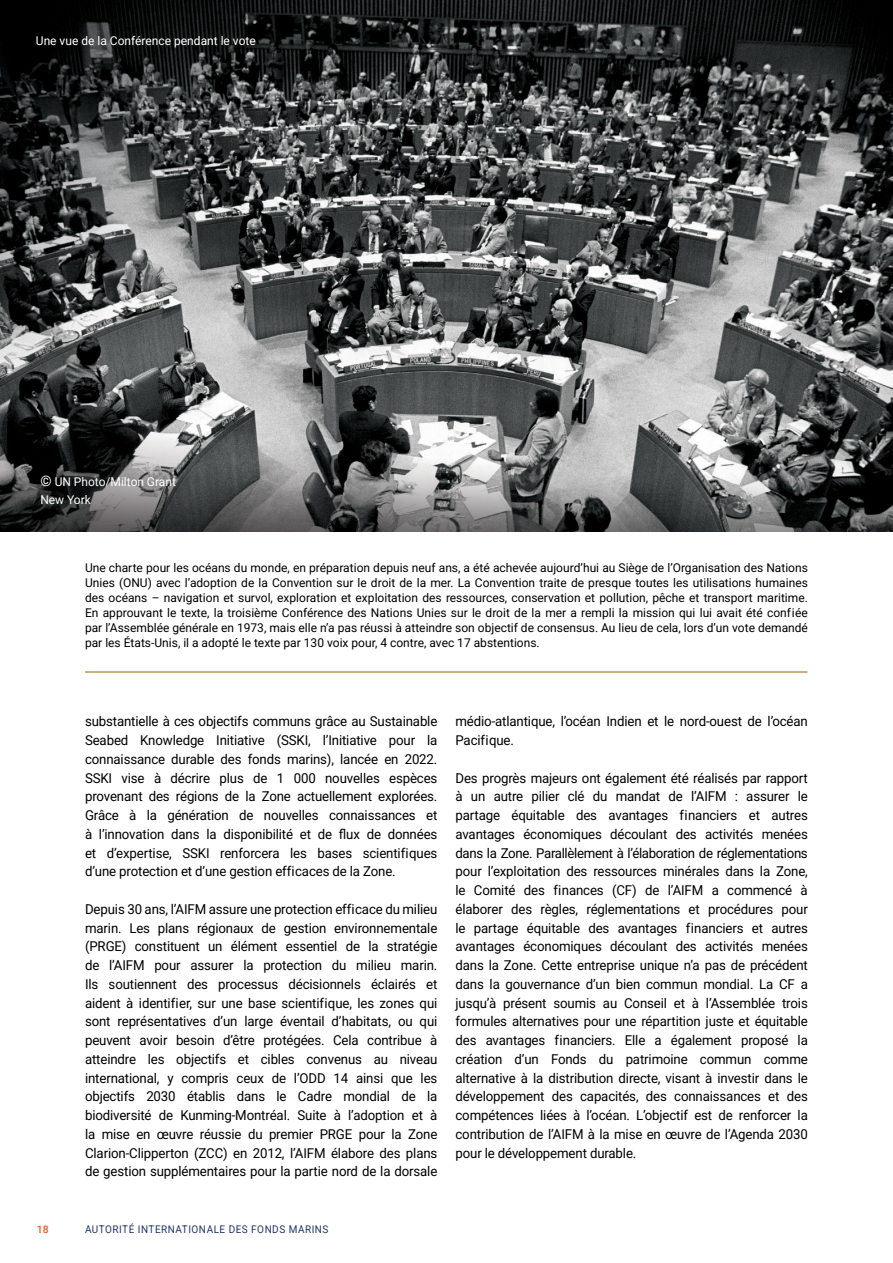
<style>
.page{position:relative;width:893px;height:1263px;background:#fff}
.page>*{position:absolute;margin:0;border:0;box-sizing:border-box;transform-origin:0 0}
.t1{font:13.5px/18.8px "Roboto";letter-spacing:-.01em;color:#000;text-align:justify}
.t2{font:12px/15px "Roboto";color:#000;text-align:justify}
.t3{font:12px/18px "Roboto";color:#fff}
.t4{font:10.5px "Roboto";letter-spacing:.05em;color:#203568;scale:.95 1}
.t5{font:500 10.5px "Roboto";color:#f15a29}
.s1{font-size:14.25px}
</style>
<div class="page">
<img style="left:0;top:0;width:893px;height:531px">
<hr style="left:85px;top:671px;width:722px;height:2px;background:#ba965b">
<p class="t3" style="left:36px;top:31px;width:221px">Une vue de la Conférence pendant le vote</p>
<p class="t3" style="left:40px;top:472px;width:137px"><span class="s1">©</span> UN Photo/Milton Grant<br>New York</p>
<p class="t2" style="left:85px;top:560px;width:724px">Une charte pour les océans du monde, en préparation depuis neuf ans, a été achevée aujourd’hui au Siège de l’Organisation des Nations Unies (ONU) avec l’adoption de la Convention sur le droit de la mer. La Convention traite de presque toutes les utilisations humaines des océans – navigation et survol, exploration et exploitation des ressources, conservation et pollution, pêche et transport maritime.<br>En approuvant le texte, la troisième Conférence des Nations Unies sur le droit de la mer a rempli la mission qui lui avait été confiée par l’Assemblée générale en 1973, mais elle n’a pas réussi à atteindre son objectif de consensus. Au lieu de cela, lors d’un vote demandé par les États-Unis, il a adopté le texte par 130 voix pour, 4 contre, avec 17 abstentions.</p>
<p class="t1" style="left:85px;top:712px;width:354px">substantielle à ces objectifs communs grâce au Sustainable Seabed Knowledge Initiative (SSKI, l’Initiative pour la connaissance durable des fonds marins), lancée en 2022.<br>SSKI vise à décrire plus de 1 000 nouvelles espèces provenant des régions de la Zone actuellement explorées.<br>Grâce à la génération de nouvelles connaissances et à l’innovation dans la disponibilité et de flux de données et d’expertise, SSKI renforcera les bases scientifiques d’une protection et d’une gestion efficaces de la Zone.</p>
<p class="t1" style="left:85px;top:899px;width:354px">Depuis 30 ans, l’AIFM assure une protection efficace du milieu marin. Les plans régionaux de gestion environnementale (PRGE) constituent un élément essentiel de la stratégie de l’AIFM pour assurer la protection du milieu marin.<br>Ils soutiennent des processus décisionnels éclairés et aident à identifier, sur une base scientifique, les zones qui sont représentatives d’un large éventail d’habitats, ou qui peuvent avoir besoin d’être protégées. Cela contribue à atteindre les objectifs et cibles convenus au niveau international, y compris ceux de l’ODD 14 ainsi que les objectifs 2030 établis dans le Cadre mondial de la biodiversité de Kunming-Montréal. Suite à l’adoption et à la mise en œuvre réussie du premier PRGE pour la Zone Clarion-Clipperton (ZCC) en 2012, l’AIFM élabore des plans de gestion supplémentaires pour la partie nord de la dorsale</p>
<p class="t5" style="left:37px;top:1221px;width:13px">18</p>
<p class="t4" style="left:85px;top:1221px;width:258px">AUTORITÉ INTERNATIONALE DES FONDS MARINS</p>
<p class="t1" style="left:455px;top:712px;width:354px">médio-atlantique, l’océan Indien et le nord-ouest de l’océan<br>Pacifique.</p>
<p class="t1" style="left:455px;top:768px;width:354px">Des progrès majeurs ont également été réalisés par rapport à un autre pilier clé du mandat de l’AIFM : assurer le partage équitable des avantages financiers et autres avantages économiques découlant des activités menées dans la Zone. Parallèlement à l’élaboration de réglementations pour l’exploitation des ressources minérales dans la Zone, le Comité des finances (CF) de l’AIFM a commencé à élaborer des règles, réglementations et procédures pour le partage équitable des avantages financiers et autres avantages économiques découlant des activités menées dans la Zone. Cette entreprise unique n’a pas de précédent dans la gouvernance d’un bien commun mondial. La CF a jusqu’à présent soumis au Conseil et à l’Assemblée trois formules alternatives pour une répartition juste et équitable des avantages financiers. Elle a également proposé la création d’un Fonds du patrimoine commun comme alternative à la distribution directe, visant à investir dans le développement des capacités, des connaissances et des compétences liées à l’océan. L’objectif est de renforcer la contribution de l’AIFM à la mise en œuvre de l’Agenda 2030 pour le développement durable.</p>
</div>
